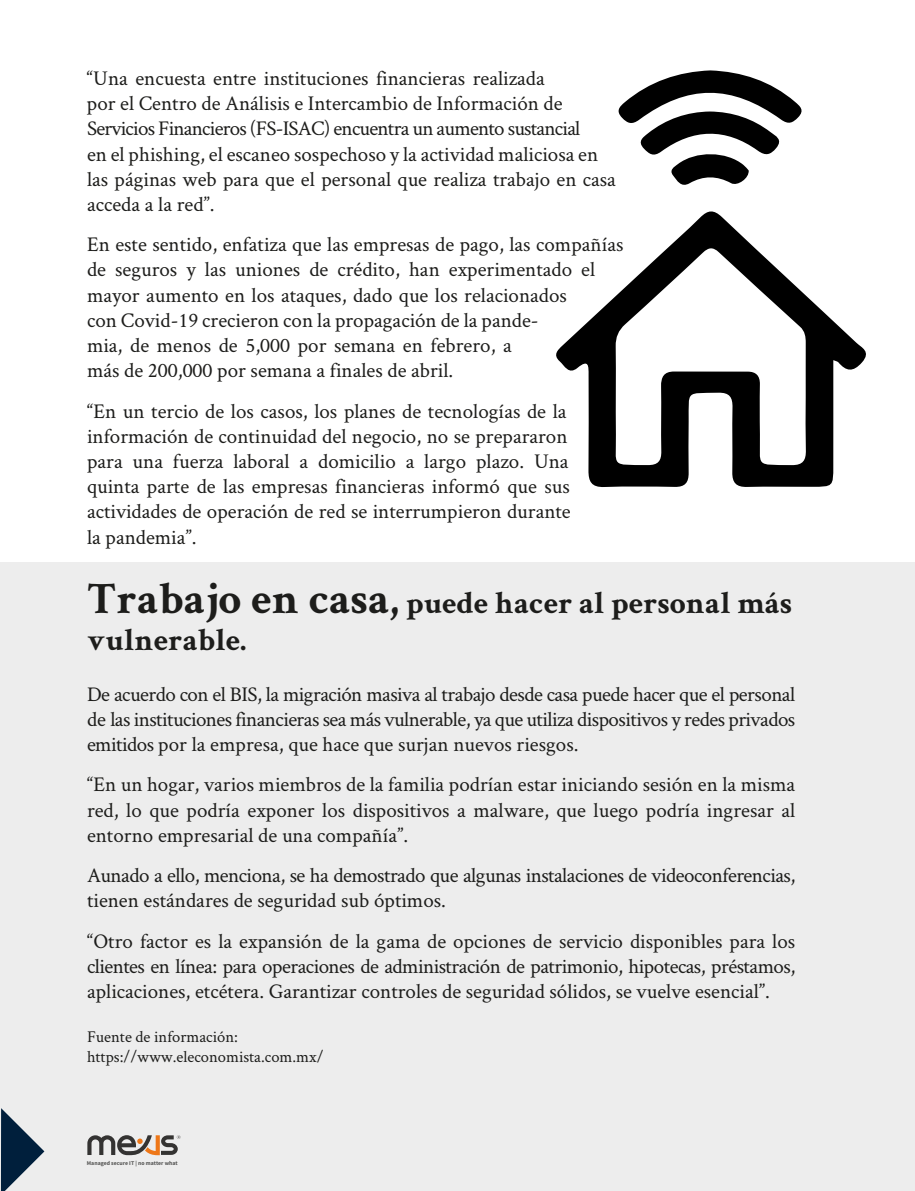
<style>
.page{position:relative;width:915px;height:1191px;background:#fff}
.page>*{position:absolute;margin:0;border:0;box-sizing:border-box;transform-origin:0 0}
.t1{font:700 31.5px/37.8px "Crimson Text";letter-spacing:.005em;color:#1d1d1b}
.t2{font:21px/25.2px "Crimson Text";color:#1d1d1b}
.t3{font:21px/25.2px "Crimson Text";letter-spacing:-.025em;color:#1d1d1b}
.t4{font:16.5px/19.8px "Crimson Text";color:#1d1d1b}
.t5{font:700 5.7px "Source Sans Pro";color:#575756}
.s1{font-size:45px}
</style>
<div class="page">
<div style="left:0;top:562px;width:914px;height:629px;background:#ededed"></div>
<svg style="left:87px;top:1135px;width:93px;height:20px"></svg>
<svg style="left:1px;top:1108px;width:43px;height:83px"></svg>
<svg style="left:556px;top:211px;width:310px;height:276px"></svg>
<svg style="left:618px;top:70px;width:184px;height:115px"></svg>
<p class="t2" style="left:87px;top:65px;width:530px">“Una encuesta entre instituciones financieras realizada<br>por el Centro de Análisis e Intercambio de Información de Servicios Financieros (FS-ISAC) encuentra un aumento sustancial<br>en el phishing, el escaneo sospechoso y la actividad maliciosa en las páginas web para que el personal que realiza trabajo en casa acceda a la red”.</p>
<p class="t2" style="left:87px;top:231px;width:537px">En este sentido, enfatiza que las empresas de pago, las compañías de seguros y las uniones de crédito, han experimentado el mayor aumento en los ataques, dado que los relacionados<br>con Covid-19 crecieron con la propagación de la pande-<br>mia, de menos de 5,000 por semana en febrero, a<br>más de 200,000 por semana a finales de abril.</p>
<p class="t2" style="left:87px;top:397px;width:485px">“En un tercio de los casos, los planes de tecnologías de la información de continuidad del negocio, no se prepararon para una fuerza laboral a domicilio a largo plazo. Una quinta parte de las empresas financieras informó que sus actividades de operación de red se interrumpieron durante la pandemia”.</p>
<h1 class="t1" style="left:87px;top:583px;width:706px"><span class="s1">Trabajo en casa,</span> puede hacer al personal más vulnerable.</h1>
<p class="t2" style="left:87px;top:680px;width:709px;text-align:justify">De acuerdo con el BIS, la migración masiva al trabajo desde casa puede hacer que el personal de las instituciones financieras sea más vulnerable, ya que utiliza dispositivos y redes privados emitidos por la empresa, que hace que surjan nuevos riesgos.</p>
<p class="t2" style="left:87px;top:771px;width:709px;text-align:justify">“En un hogar, varios miembros de la familia podrían estar iniciando sesión en la misma red, lo que podría exponer los dispositivos a malware, que luego podría ingresar al entorno empresarial de una compañía”.</p>
<p class="t3" style="left:87px;top:862px;width:709px">Aunado a ello, menciona, se ha demostrado que algunas instalaciones de videoconferencias, tienen estándares de seguridad sub óptimos.</p>
<p class="t2" style="left:87px;top:927px;width:709px;text-align:justify">“Otro factor es la expansión de la gama de opciones de servicio disponibles para los clientes en línea: para operaciones de administración de patrimonio, hipotecas, préstamos, aplicaciones, etcétera. Garantizar controles de seguridad sólidos, se vuelve esencial”.</p>
<p class="t4" style="left:87px;top:1026px;width:238px">Fuente de información: https://www.eleconomista.com.mx/</p>
<p class="t5" style="left:87px;top:1159px;width:92px">Managed secure IT | no matter what</p>
</div>
